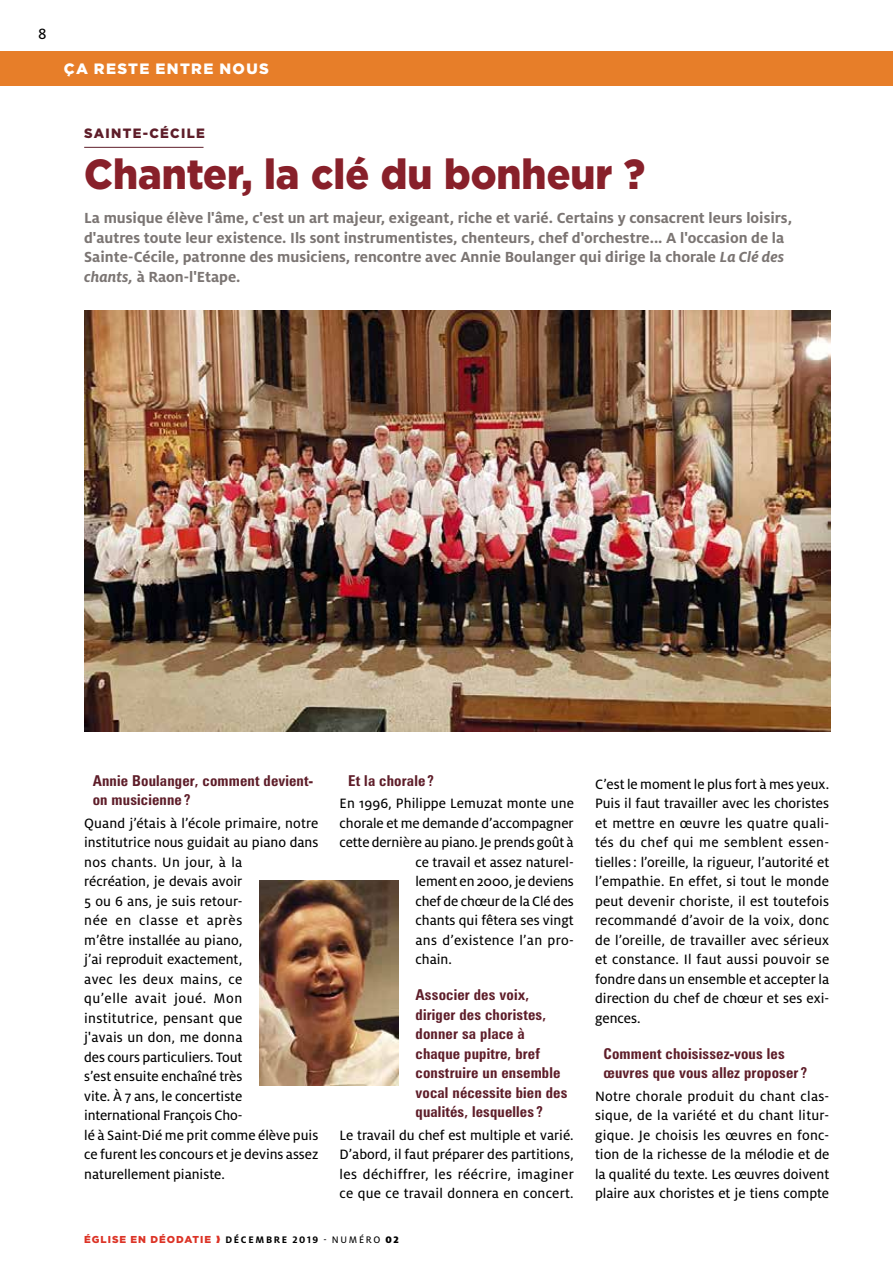
<style>
.page{position:relative;width:893px;height:1263px;background:#fff}
.page>*{position:absolute;margin:0;border:0;box-sizing:border-box;transform-origin:0 0}
.t1{font:900 42px "Gotham";color:#88202a;scale:.94 1}
.t2{font:16.5px "Milo OT Text";color:#000}
.t3{font:700 16.2px/19.5px "Milo OT";color:#7b7573}
.t4{font:15px/19.5px "Milo OT Text";color:#000;text-align:justify}
.t5{font:700 condensed 15px/19.5px "Zurich BT";letter-spacing:.01em;color:#5e1d29}
.t6{font:15px "Milo OT Text";letter-spacing:.02em;color:#000}
.t7{font:900 15px "Gotham";letter-spacing:.09em;color:#fff}
.t8{font:900 13.5px "Gotham";letter-spacing:.1em;color:#5e1d29}
.t9{font:900 10.05px "Gotham";letter-spacing:.1em;color:#dc3326}
.s1{font-style:italic}
.s2{font-family:"Milo OT";font-weight:700;font-size:10.5px;color:#000}
.s3{font-family:"Milo OT Text";font-weight:400;font-size:10.5px;color:#000}
.s4{font-family:"Milo OT";font-size:10.5px;color:#000}
</style>
<div class="page">
<div style="left:0;top:51px;width:893px;height:34px;background:#e77e29"></div>
<hr style="left:84px;top:147px;width:120px;height:1px;background:#5e1d29">
<img style="left:84px;top:310px;width:746px;height:421px">
<img style="left:259px;top:880px;width:140px;height:205px">
<p class="t2" style="left:38px;top:24px;width:10px">8</p>
<p class="t7" style="left:64px;top:58px;width:207px">ÇA RESTE ENTRE NOUS</p>
<p class="t8" style="left:84px;top:124px;width:122px">SAINTE-CÉCILE</p>
<h1 class="t1" style="left:84px;top:145px;width:598px">Chanter, la clé du bonheur ?</h1>
<p class="t3" style="left:84px;top:208px;width:709px">La musique élève l'âme, c'est un art majeur, exigeant, riche et varié. Certains y consacrent leurs loisirs, d'autres toute leur existence. Ils sont instrumentistes, chenteurs, chef d'orchestre... A l'occasion de la Sainte-Cécile, patronne des musiciens, rencontre avec Annie Boulanger qui dirige la chorale <span class="s1">La Clé des chants,</span> à Raon-l'Etape.</p>
<p class="t5" style="left:93px;top:771px;width:222px">Annie Boulanger, comment devient&shy;on musicienne ?</p>
<p class="t4" style="left:84px;top:813px;width:236px;text-align:left">Quand j’étais à l’école primaire, notre institutrice nous guidait au piano dans nos chants. Un jour, à la<br>récréation, je devais avoir<br>5 ou 6 ans, je suis retour-<br>née en classe et après<br>m’être installée au piano,<br>j’ai reproduit exactement,<br>avec les deux mains, ce<br>qu’elle avait joué. Mon institutrice, pensant que<br>j'avais un don, me donna<br>des cours particuliers. Tout<br>s’est ensuite enchaîné très<br>vite. À 7 ans, le concertiste international François Cho-<br>lé à Saint-Dié me prit comme élève puis ce furent les concours et je devins assez naturellement pianiste.</p>
<p class="t5" style="left:348px;top:771px;width:87px">Et la chorale ?</p>
<p class="t4" style="left:340px;top:794px;width:236px">En 1996, Philippe Lemuzat monte une</p>
<p class="t4" style="left:340px;top:813px;width:236px">chorale et me demande d’accompagner</p>
<p class="t4" style="left:340px;top:833px;width:236px">cette dernière au piano. Je prends goût à</p>
<p class="t4" style="left:416px;top:852px;width:160px">ce travail et assez naturel-</p>
<p class="t4" style="left:416px;top:872px;width:160px">lement en 2000, je deviens</p>
<p class="t4" style="left:416px;top:891px;width:160px">chef de chœur de la Clé des</p>
<p class="t4" style="left:416px;top:911px;width:160px">chants qui fêtera ses vingt</p>
<p class="t6" style="left:416px;top:932px;width:160px">ans d’existence l’an pro-</p>
<p class="t4" style="left:416px;top:950px;width:38px">chain.</p>
<p class="t5" style="left:416px;top:985px;width:153px">Associer des voix, diriger des choristes, donner sa place à chaque pupitre, bref construire un ensemble vocal nécessite bien des qualités, lesquelles ?</p>
<p class="t4" style="left:340px;top:1125px;width:236px">Le travail du chef est multiple et varié.<br>D’abord, il faut préparer des partitions, les déchiffrer, les réécrire, imaginer ce que ce travail donnera en concert.</p>
<p class="t9" style="left:84px;top:1232px;width:316px">ÉGLISE EN DÉODATIE → <span class="s2">Décembre 2019</span> <span class="s3">- NUMÉRO</span> <span class="s4">02</span></p>
<p class="t4" style="left:595px;top:774px;width:236px">C’est le moment le plus fort à mes yeux.<br>Puis il faut travailler avec les choristes et mettre en œuvre les quatre quali&shy;tés du chef qui me semblent essen&shy;tielles: l’oreille, la rigueur, l’autorité et l’empathie. En effet, si tout le monde peut devenir choriste, il est toutefois recommandé d’avoir de la voix, donc de l’oreille, de travailler avec sérieux et constance. Il faut aussi pouvoir se fondre dans un ensemble et accepter la direction du chef de chœur et ses exi&shy;gences.</p>
<p class="t5" style="left:604px;top:1044px;width:205px">Comment choisissez-vous les œuvres que vous allez proposer ?</p>
<p class="t4" style="left:595px;top:1086px;width:236px">Notre chorale produit du chant clas&shy;sique, de la variété et du chant litur&shy;gique. Je choisis les œuvres en fonc&shy;tion de la richesse de la mélodie et de la qualité du texte. Les œuvres doivent plaire aux choristes et je tiens compte</p>
</div>
